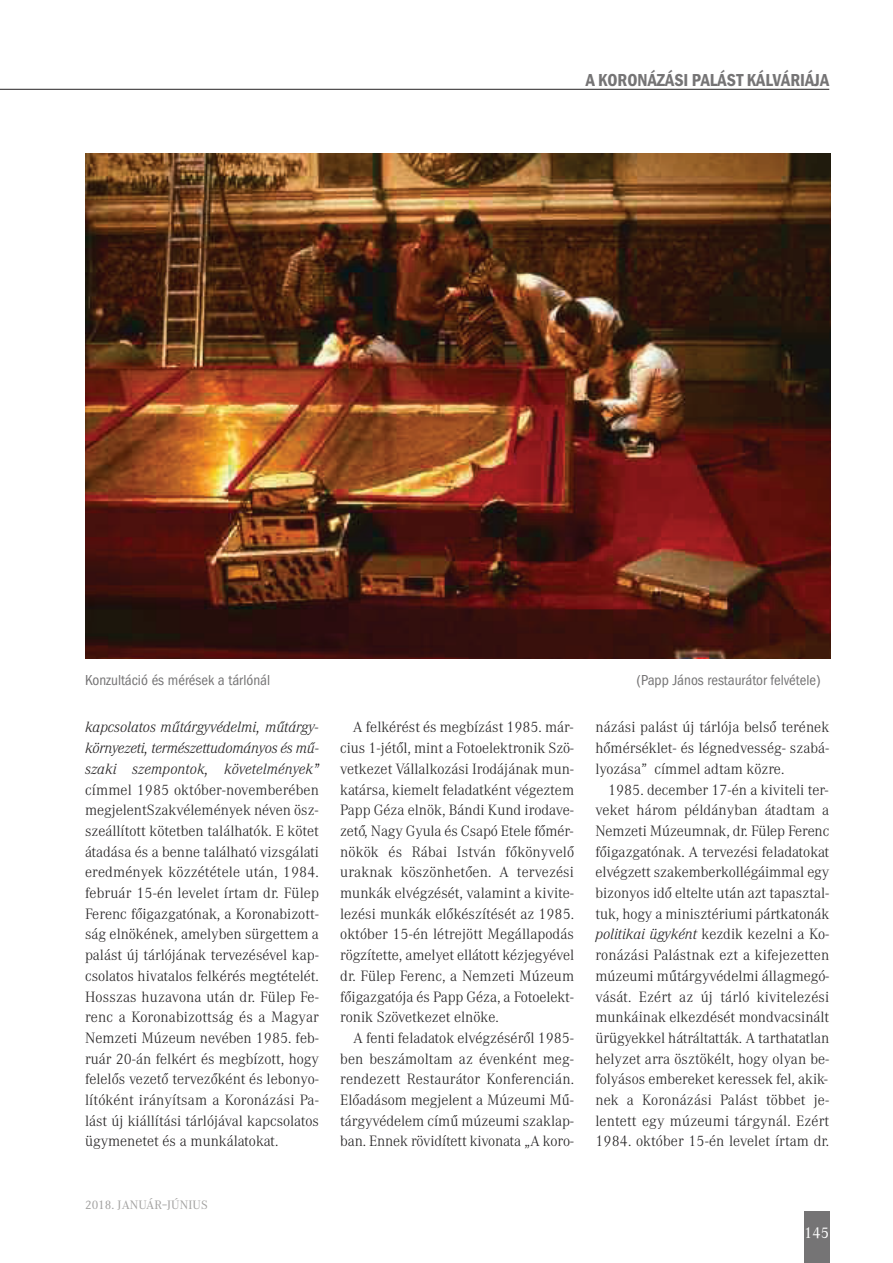
<style>
.page{position:relative;width:893px;height:1263px;background:#fff}
.page>*{position:absolute;margin:0;border:0;box-sizing:border-box;transform-origin:0 0}
.t1{font:600 condensed 18px "Franklin Gothic";color:#757475}
.t2{font:condensed 15px "ITC Franklin Gothic Std";color:#757475}
.t3{font:15px "Corporate A";color:#fff}
.t4{font:300 14.7px/20.7px "Corporate A";color:#252324;text-align:justify}
.t5{font:italic 300 14.7px/20.7px "Corporate A";letter-spacing:.01em;color:#252324;text-align:justify}
.t6{font:12px "Corporate A";letter-spacing:.01em;color:#a1a09f}
.s1{font-style:italic}
</style>
<div class="page">
<div style="left:804px;top:1212px;width:25px;height:51px;background:#757475"></div>
<hr style="left:0;top:89px;width:829px;height:1px;background:#252324">
<img style="left:85px;top:153px;width:745px;height:505px">
<p class="t1" style="left:586px;top:69px;width:245px">A KORONÁZÁSI PALÁST KÁLVÁRIÁJA</p>
<p class="t2" style="left:85px;top:671px;width:187px">Konzultáció és mérések a tárlónál</p>
<p class="t2" style="left:636px;top:671px;width:186px">(Papp János restaurátor felvétele)</p>
<p class="t5" style="left:85px;top:718px;width:235px">kapcsolatos műtárgyvédelmi, műtárgy&shy;környezeti, természettudományos és mű&shy;szaki szempontok, követelmények”</p>
<p class="t4" style="left:85px;top:780px;width:235px">címmel 1985 október-novemberében megjelent Szakvélemények néven ösz&shy;szeállított kötetben találhatók. E kötet átadása és a benne található vizsgálati eredmények közzététele után, 1984. február 15-én levelet írtam dr. Fülep Ferenc főigazgatónak, a Koronabizott&shy;ság elnökének, amelyben sürgettem a palást új tárlójának tervezésével kap&shy;csolatos hivatalos felkérés megtételét.<br>Hosszas huzavona után dr. Fülep Fe&shy;renc a Koronabizottság és a Magyar Nemzeti Múzeum nevében 1985. feb&shy;ruár 20-án felkért és megbízott, hogy felelős vezető tervezőként és lebonyo&shy;lítóként irányítsam a Koronázási Pa&shy;lást új kiállítási tárlójával kapcsolatos ügymenetet és a munkálatokat.</p>
<p class="t6" style="left:85px;top:1198px;width:124px">2018. JANUÁR–JÚNIUS</p>
<p class="t4" style="left:340px;top:718px;width:235px;text-indent:13px">A felkérést és megbízást 1985. már&shy;cius 1-jétől, mint a Fotoelektronik Szö&shy;vetkezet Vállalkozási Irodájának mun&shy;katársa, kiemelt feladatként végeztem Papp Géza elnök, Bándi Kund irodave&shy;zető, Nagy Gyula és Csapó Etele főmér&shy;nökök és Rábai István főkönyvelő uraknak köszönhetően. A tervezési munkák elvégzését, valamint a kivite&shy;lezési munkák előkészítését az 1985. október 15-én létrejött Megállapodás rögzítette, amelyet ellátott kézjegyével dr. Fülep Ferenc, a Nemzeti Múzeum főigazgatója és Papp Géza, a Fotoelekt&shy;ronik Szövetkezet elnöke.</p>
<p class="t4" style="left:340px;top:1029px;width:235px;text-indent:13px">A fenti feladatok elvégzéséről 1985- ben beszámoltam az évenként meg&shy;rendezett Restaurátor Konferencián.<br>Előadásom megjelent a Múzeumi Mű&shy;tárgyvédelem című múzeumi szaklap&shy;ban. Ennek rövidített kivonata „A koro-</p>
<p class="t4" style="left:595px;top:718px;width:235px">názási palást új tárlója belső terének hőmérséklet- és légnedvesség- szabá&shy;lyozása” címmel adtam közre.</p>
<p class="t4" style="left:595px;top:780px;width:235px;text-indent:13px">1985. december 17-én a kiviteli ter&shy;veket három példányban átadtam a Nemzeti Múzeumnak, dr. Fülep Ferenc főigazgatónak. A tervezési feladatokat elvégzett szakemberkollégáimmal egy bizonyos idő eltelte után azt tapasztal&shy;tuk, hogy a minisztériumi pártkatonák <span class="s1">politikai ügyként</span> kezdik kezelni a Ko&shy;ronázási Palástnak ezt a kifejezetten múzeumi műtárgyvédelmi állagmegó&shy;vását. Ezért az új tárló kivitelezési munkáinak elkezdését mondvacsinált ürügyekkel hátráltatták. A tarthatatlan helyzet arra ösztökélt, hogy olyan be&shy;folyásos embereket keressek fel, akik&shy;nek a Koronázási Palást többet je&shy;lentett egy múzeumi tárgynál. Ezért 1984. október 15-én levelet írtam dr.</p>
<p class="t3" style="left:804px;top:1225px;width:26px">145</p>
</div>
